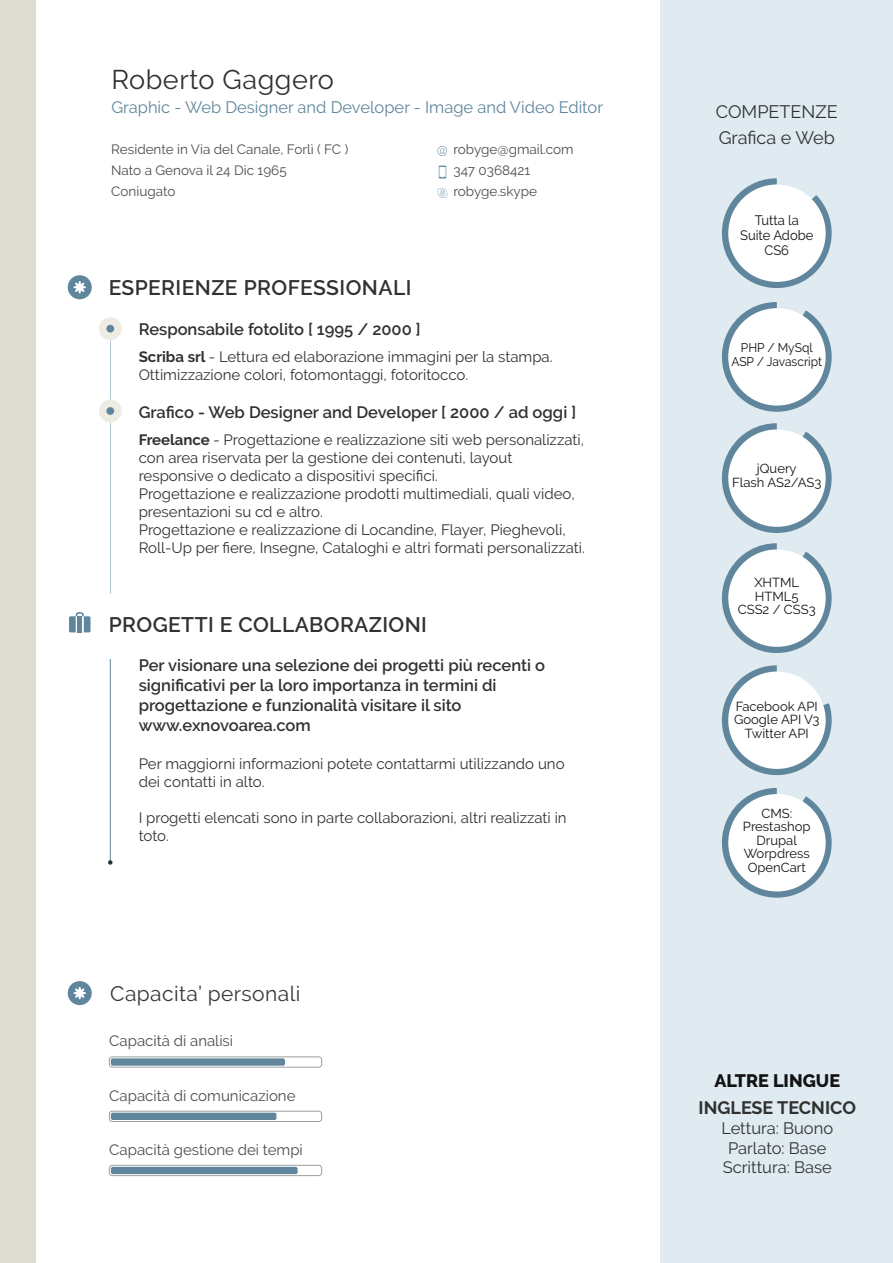
<style>
.page{position:relative;width:893px;height:1263px;background:#fff}
.page>*{position:absolute;margin:0;border:0;box-sizing:border-box;transform-origin:0 0}
.t1{font:27px "Raleway";letter-spacing:.02em;color:#303232}
.t2{font:600 21px "Raleway";letter-spacing:.02em;color:#303231}
.t3{font:21px "Raleway";letter-spacing:.02em;color:#373838}
.t4{font:18px/25.8px "Raleway";color:#303232}
.t5{font:700 18px "Raleway";color:#303231}
.t6{font:800 18px "Raleway";color:#121212}
.t7{font:600 16.5px/19.8px "Raleway";color:#303231}
.t8{font:16.5px "Raleway";color:#5f869c}
.t9{font:16.5px/19.8px "Raleway";color:#303231;text-align:center}
.t10{font:15px/18px "Raleway";color:#303231}
.t11{font:15px "Raleway";color:#4a4d4c}
.t12{font:13.65px/15px "Raleway";color:#121212;text-align:center;scale:.95 1}
.t13{font:13.5px/21px "Raleway";color:#4a4d4c}
.t14{font:13.05px/13.5px "Raleway";color:#121212;text-align:center}
.t15{font:12.6px/13.5px "Raleway";color:#121212;text-align:center;scale:.95 1}
.s1{font-weight:700}
</style>
<div class="page">
<div style="left:0;top:0;width:35px;height:1262px;background:#dedcd2"></div>
<div style="left:661px;top:0;width:232px;height:1262px;background:#dfeaf1"></div>
<svg style="left:721px;top:788px;width:111px;height:110px"></svg>
<div style="left:728px;top:794px;width:98px;height:97px;background:#fff;border-radius:50%"></div>
<svg style="left:721px;top:302px;width:111px;height:474px"></svg>
<div style="left:728px;top:671px;width:98px;height:98px;background:#fff;border-radius:50%"></div>
<svg style="left:721px;top:178px;width:111px;height:110px"></svg>
<div style="left:728px;top:184px;width:98px;height:98px;background:#fff;border-radius:50%"></div>
<hr style="left:110px;top:659px;width:1px;height:204px;background:#5f869c">
<svg style="left:99px;top:317px;width:23px;height:277px"></svg>
<svg style="left:108px;top:860px;width:5px;height:5px"></svg>
<svg style="left:69px;top:612px;width:21px;height:20px"></svg>
<svg style="left:68px;top:981px;width:24px;height:24px"></svg>
<svg style="left:68px;top:275px;width:24px;height:24px"></svg>
<div style="left:109px;top:1165px;width:213px;height:11px;border:1px solid #9d9f9f;border-radius:3px"></div>
<div style="left:111px;top:1167px;width:187px;height:7px;background:#5f869c;border-radius:2px"></div>
<div style="left:109px;top:1111px;width:213px;height:11px;border:1px solid #9d9f9f;border-radius:3px"></div>
<div style="left:111px;top:1113px;width:165px;height:7px;background:#5f869c;border-radius:2px"></div>
<div style="left:109px;top:1057px;width:213px;height:10px;border:1px solid #9d9f9f;border-radius:3px"></div>
<div style="left:111px;top:1058px;width:174px;height:8px;background:#5f869c;border-radius:2px"></div>
<svg style="left:438px;top:188px;width:9px;height:10px"></svg>
<svg style="left:438px;top:146px;width:9px;height:10px"></svg>
<svg style="left:439px;top:166px;width:7px;height:12px"></svg>
<h1 class="t1" style="left:111px;top:64px;width:224px">Roberto Gaggero</h1>
<p class="t8" style="left:111px;top:98px;width:493px">Graphic - Web Designer and Developer - Image and Video Editor</p>
<p class="t13" style="left:111px;top:139px;width:238px">Residente in Via del Canale, Forlì ( FC )<br>Nato a Genova il 24 Dic 1965<br>Coniugato</p>
<p class="t13" style="left:453px;top:139px;width:122px">robyge@gmail.com<br>347 0368421 robyge.skype</p>
<h2 class="t2" style="left:109px;top:276px;width:304px">ESPERIENZE PROFESSIONALI</h2>
<p class="t7" style="left:139px;top:319px;width:284px">Responsabile fotolito [ 1995 / 2000 ]</p>
<p class="t10" style="left:139px;top:347px;width:415px"><span class="s1">Scriba srl</span> - Lettura ed elaborazione immagini per la stampa.<br>Ottimizzazione colori, fotomontaggi, fotoritocco.</p>
<p class="t7" style="left:139px;top:402px;width:439px">Grafico - Web Designer and Developer [ 2000 / ad oggi ]</p>
<p class="t10" style="left:139px;top:430px;width:448px"><span class="s1">Freelance</span> - Progettazione e realizzazione siti web personalizzati, con area riservata per la gestione dei contenuti, layout responsive o dedicato a dispositivi specifici.<br>Progettazione e realizzazione prodotti multimediali, quali video, presentazioni su cd e altro.<br>Progettazione e realizzazione di Locandine, Flayer, Pieghevoli, Roll-Up per fiere, Insegne, Cataloghi e altri formati personalizzati.</p>
<h2 class="t2" style="left:109px;top:612px;width:320px">PROGETTI E COLLABORAZIONI</h2>
<p class="t7" style="left:139px;top:656px;width:408px">Per visionare una selezione dei progetti più recenti o significativi per la loro importanza in termini di progettazione e funzionalità visitare il sito www.exnovoarea.com</p>
<p class="t10" style="left:139px;top:754px;width:427px">Per maggiorni informazioni potete contattarmi utilizzando uno dei contatti in alto.</p>
<p class="t10" style="left:139px;top:808px;width:429px">I progetti elencati sono in parte collaborazioni, altri realizzati in toto.</p>
<h2 class="t3" style="left:110px;top:981px;width:192px">Capacita’ personali</h2>
<p class="t11" style="left:109px;top:1032px;width:125px">Capacità di analisi</p>
<p class="t11" style="left:109px;top:1086px;width:188px">Capacità di comunicazione</p>
<p class="t11" style="left:109px;top:1141px;width:195px">Capacità gestione dei tempi</p>
<p class="t4" style="left:716px;top:98px;width:123px">COMPETENZE<br>Grafica e Web</p>
<p class="t12" style="left:740px;top:213px;width:79px">Tutta la<br>Suite Adobe<br>CS6</p>
<p class="t15" style="left:731px;top:341px;width:97px">PHP / MySql<br>ASP / Javascript</p>
<p class="t14" style="left:732px;top:462px;width:91px">jQuery<br>Flash AS2/AS3</p>
<p class="t14" style="left:738px;top:576px;width:79px">XHTML<br>HTML5<br>CSS2 / CSS3</p>
<p class="t14" style="left:734px;top:700px;width:87px">Facebook API<br>Google API V3<br>Twitter API</p>
<p class="t14" style="left:743px;top:806px;width:69px">CMS:<br>Prestashop<br>Drupal<br>Worpdress<br>OpenCart</p>
<p class="t6" style="left:714px;top:1070px;width:127px">ALTRE LINGUE</p>
<p class="t5" style="left:699px;top:1097px;width:159px">INGLESE TECNICO</p>
<p class="t9" style="left:721px;top:1118px;width:113px">Lettura: Buono<br>Parlato: Base<br>Scrittura: Base</p>
</div>
